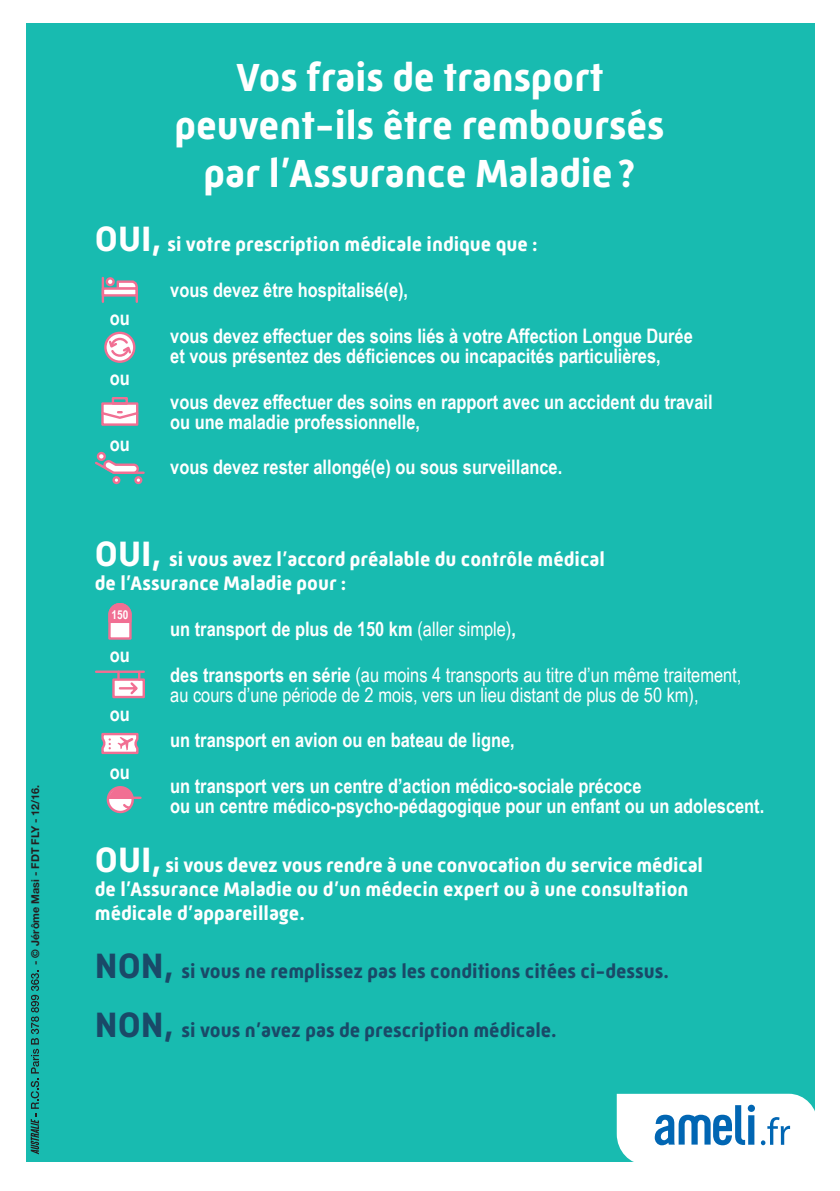
<style>
.page{position:relative;width:840px;height:1191px;background:#fff}
.page>*{position:absolute;margin:0;border:0;box-sizing:border-box;transform-origin:0 0}
.t1{font:700 40px/48px "+YMSDYO Mic 32 New";color:#fff;text-align:center}
.t2{font:700 20px/20px "+HDZPGF Arial Narrow";color:#fff}
.t3{font:700 20px/24px "+YMSDYO Mic 32 New";color:#fff}
.t4{font:20px/20px "+XUYAMW Arial Narrow";color:#fff}
.t5{font:700 20px "+YMSDYO Mic 32 New";color:#1a4968}
.t6{font:700 12.2px "+HDZPGF Arial Narrow";color:#fff}
.t7{font:700 10.8px "+QYXHHG Helvetica Neue";color:#231f20}
.s1{font-size:36px}
.s2{font-family:"+XUYAMW Arial Narrow";font-weight:400}
.s3{font-family:"+HDZPGF Arial Narrow";font-weight:700}
</style>
<div class="page">
<div style="left:26px;top:24px;width:788px;height:1137px;background:#18bbb0"></div>
<svg style="left:616px;top:1093px;width:199px;height:69px;background:#d0e5f0"></svg>
<svg style="left:116px;top:280px;width:22px;height:7px"></svg>
<div style="left:103px;top:288px;width:34px;height:7px;background:#fff"></div>
<div style="left:102px;top:287px;width:36px;height:10px;border:2px solid #f16f93"></div>
<hr style="left:135px;top:288px;width:3px;height:14px;background:#f16f93">
<hr style="left:102px;top:278px;width:2px;height:24px;background:#f16f93">
<svg style="left:107px;top:278px;width:7px;height:7px"></svg>
<div style="left:105px;top:277px;width:10px;height:9px;border:2px solid #f16f93;border-radius:50%"></div>
<svg style="left:105px;top:333px;width:29px;height:29px"></svg>
<div style="left:104px;top:332px;width:31px;height:31px;border:2px solid #f16f93;border-radius:50%"></div>
<svg style="left:107px;top:336px;width:26px;height:22px"></svg>
<div style="left:102px;top:403px;width:35px;height:21px;background:#fff"></div>
<div style="left:101px;top:402px;width:37px;height:24px;border:2px solid #f16f93"></div>
<div style="left:112px;top:397px;width:16px;height:8px;border:2px solid #f16f93"></div>
<svg style="left:101px;top:410px;width:38px;height:10px"></svg>
<div style="left:98px;top:453px;width:7px;height:7px;background:#fff;border-radius:50%"></div>
<div style="left:97px;top:452px;width:9px;height:9px;border:2px solid #f16f93;border-radius:50%"></div>
<div style="left:134px;top:476px;width:8px;height:8px;border:2px solid #f16f93;border-radius:50%"></div>
<svg style="left:95px;top:457px;width:50px;height:26px"></svg>
<div style="left:112px;top:476px;width:8px;height:8px;border:2px solid #f16f93;border-radius:50%"></div>
<svg style="left:108px;top:603px;width:24px;height:37px"></svg>
<hr style="left:96px;top:670px;width:48px;height:3px;background:#f16f93">
<div style="left:113px;top:679px;width:31px;height:18px;background:#fff"></div>
<div style="left:112px;top:678px;width:33px;height:20px;border:2px solid #f16f93"></div>
<svg style="left:117px;top:673px;width:23px;height:23px"></svg>
<svg style="left:101px;top:734px;width:38px;height:21px"></svg>
<div style="left:106px;top:785px;width:28px;height:28px;border:2px solid #f16f93;border-radius:50%"></div>
<hr style="left:108px;top:796px;width:32px;height:3px;background:#f16f93">
<svg style="left:108px;top:787px;width:24px;height:23px"></svg>
<svg style="left:31px;top:970px;width:8px;height:184px"></svg>
<p class="t7" style="left:29px;top:965px;width:182px;rotate:-90deg">- © Jérôme Masi - FDT FLY - 12/16.</p>
<h1 class="t1" style="left:175px;top:56px;width:491px">Vos frais de transport peuvent-ils être remboursés par l’Assurance Maladie ?</h1>
<p class="t3" style="left:95px;top:234px;width:444px"><span class="s1">OUI,</span> si votre prescription médicale indique que :</p>
<p class="t2" style="left:110px;top:309px;width:22px">ou</p>
<p class="t2" style="left:110px;top:369px;width:22px">ou</p>
<p class="t2" style="left:110px;top:436px;width:22px">ou</p>
<p class="t2" style="left:170px;top:282px;width:239px">vous devez être hospitalisé(e),</p>
<p class="t2" style="left:170px;top:328px;width:524px">vous devez effectuer des soins liés à votre Affection Longue Durée et vous présentez des déficiences ou incapacités particulières,</p>
<p class="t2" style="left:170px;top:393px;width:543px">vous devez effectuer des soins en rapport avec un accident du travail ou une maladie professionnelle,</p>
<p class="t2" style="left:170px;top:459px;width:393px">vous devez rester allongé(e) ou sous surveillance.</p>
<p class="t3" style="left:95px;top:549px;width:511px"><span class="s1">OUI,</span> si vous avez l’accord préalable du contrôle médical de l’Assurance Maladie pour :</p>
<p class="t6" style="left:111px;top:610px;width:18px">150</p>
<p class="t2" style="left:170px;top:621px;width:347px">un transport de plus de 150 km <span class="s2">(aller simple)</span>,</p>
<p class="t4" style="left:170px;top:666px;width:572px"><span class="s3">des transports en série</span> (au moins 4 transports au titre d’un même traitement, au cours d’une période de 2 mois, vers un lieu distant de plus de 50 km),</p>
<p class="t2" style="left:170px;top:732px;width:346px">un transport en avion ou en bateau de ligne,</p>
<p class="t2" style="left:170px;top:778px;width:595px">un transport vers un centre d’action médico-sociale précoce<br>ou un centre médico-psycho-pédagogique pour un enfant ou un adolescent.</p>
<p class="t3" style="left:95px;top:854px;width:609px"><span class="s1">OUI,</span> si vous devez vous rendre à une convocation du service médical de l’Assurance Maladie ou d’un médecin expert ou à une consultation médicale d’appareillage.</p>
<p class="t2" style="left:110px;top:647px;width:21px">ou</p>
<p class="t2" style="left:110px;top:706px;width:21px">ou</p>
<p class="t2" style="left:110px;top:763px;width:21px">ou</p>
<p class="t5" style="left:95px;top:963px;width:575px"><span class="s1">NON,</span> si vous ne remplissez pas les conditions citées ci-dessus.</p>
<p class="t5" style="left:95px;top:1021px;width:463px"><span class="s1">NON,</span> si vous n’avez pas de prescription médicale.</p>
</div>
